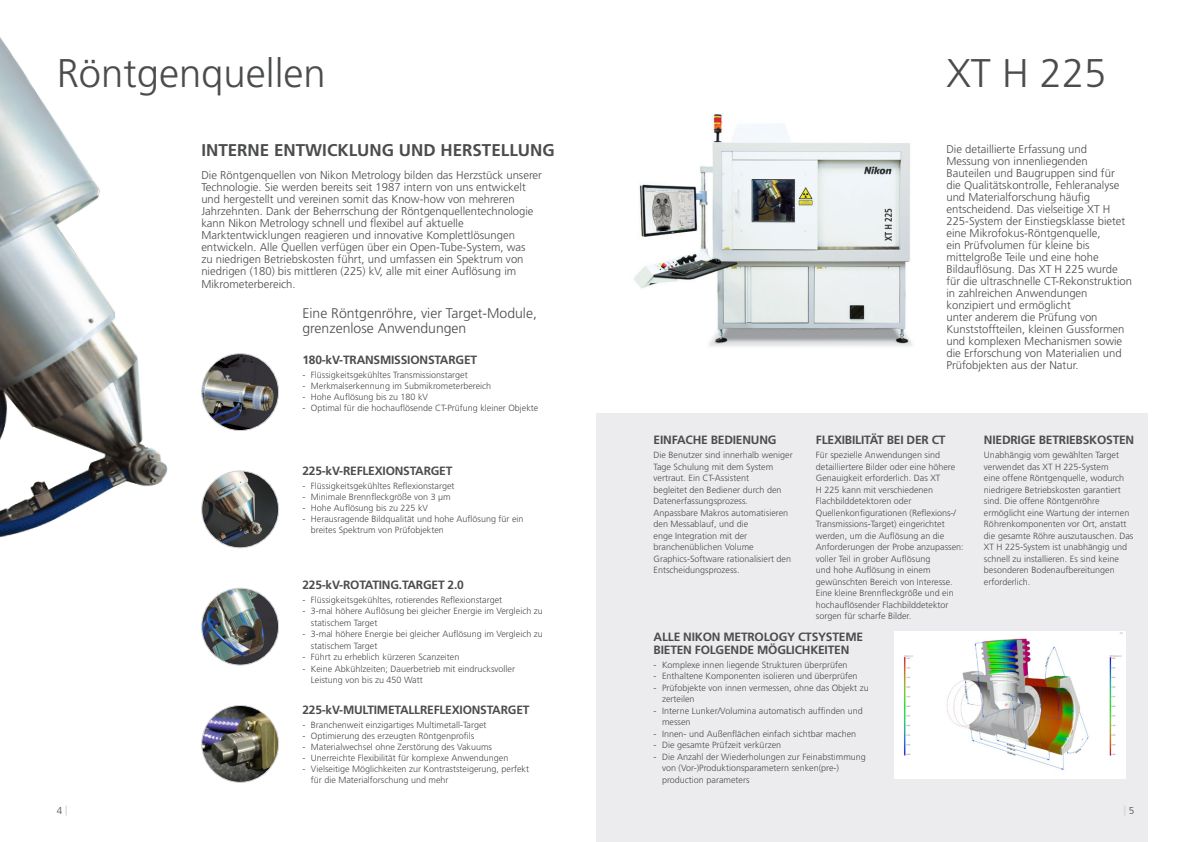
<style>
.page{position:relative;width:1191px;height:842px;background:#fff}
.page>*{position:absolute;margin:0;border:0;box-sizing:border-box;transform-origin:0 0}
.Titel_productpagina{font:300 40px "Frutiger LT Std";color:#4b4c4d}
.Titel_2{font:700 17px "Frutiger LT Std";color:#4b4c4d}
.Titel_productpagina-2{font:300 14px "Frutiger LT Std";color:#4b4c4d}
.Tussentitel_1{font:700 12px/13px "Frutiger LT Std";letter-spacing:-.015em;color:#4b4c4d}
.Titel_-_niveau_3{font:700 12px "Frutiger LT Std";letter-spacing:-.015em;color:#4b4c4d}
.Body_tekst{font:300 11.3px/12px "Frutiger LT Std";color:#4b4c4d}
.Inleiding{font:300 11.3px/12.1px "Frutiger LT Std";color:#4b4c4d}
.TITLE_2{font:300 10px "Frutiger LT Std";color:#4b4c4d}
.TITLE_2-2{font:700 10px "Frutiger LT Std";color:#d1d2d4}
.Body_tekst-2{font:300 9px/11.5px "Frutiger LT Std";color:#4b4c4d}
.s1{font-weight:700;color:#d1d2d4}
.s2{font-weight:300;color:#4b4c4d}
</style>
<div class="page">
<div style="left:596px;top:414px;width:551px;height:428px;background:#ececee"></div>
<img style="left:633px;top:114px;width:280px;height:233px">
<img style="left:0;top:37px;width:168px;height:501px">
<div style="left:894px;top:631px;width:232px;height:148px;background:#fff"></div>
<img style="left:904px;top:633px;width:218px;height:137px">
<img style="left:202px;top:354px;width:76px;height:76px;border-radius:38px">
<div style="left:201px;top:353px;width:78px;height:78px;border:1px solid #d1d2d4;border-radius:50%"></div>
<img style="left:202px;top:705px;width:76px;height:77px;border-radius:38px">
<div style="left:201px;top:705px;width:78px;height:78px;border:1px solid #d1d2d4;border-radius:50%"></div>
<img style="left:202px;top:471px;width:76px;height:77px;border-radius:38px">
<div style="left:201px;top:471px;width:78px;height:77px;border:1px solid #d1d2d4;border-radius:50%"></div>
<img style="left:202px;top:588px;width:76px;height:77px;border-radius:38px">
<div style="left:201px;top:588px;width:78px;height:77px;border:1px solid #d1d2d4;border-radius:50%"></div>
<p class="Titel_productpagina" style="left:57px;top:50px;width:270px">Röntgenquellen</p>
<p class="Titel_productpagina" style="left:946px;top:50px;width:162px">XT H 225</p>
<p class="Titel_2" style="left:201px;top:140px;width:355px">INTERNE ENTWICKLUNG UND HERSTELLUNG</p>
<p class="Inleiding" style="left:201px;top:169px;width:342px">Die Röntgenquellen von Nikon Metrology bilden das Herzstück unserer Technologie. Sie werden bereits seit 1987 intern von uns entwickelt und hergestellt und vereinen somit das Know-how von mehreren Jahrzehnten. Dank der Beherrschung der Röntgenquellentechnologie kann Nikon Metrology schnell und flexibel auf aktuelle Marktentwicklungen reagieren und innovative Komplettlösungen entwickeln. Alle Quellen verfügen über ein Open-Tube-System, was<br>zu niedrigen Betriebskosten führt, und umfassen ein Spektrum von niedrigen (180) bis mittleren (225) kV, alle mit einer Auflösung im Mikrometerbereich.</p>
<p class="Titel_productpagina-2" style="left:302px;top:305px;width:236px">Eine Röntgenröhre, vier Target-Module,</p>
<p class="Titel_productpagina-2" style="left:302px;top:320px;width:165px">grenzenlose Anwendungen</p>
<p class="Titel_-_niveau_3" style="left:302px;top:353px;width:176px">180-kV-TRANSMISSIONSTARGET</p>
<p class="Body_tekst-2" style="left:302px;top:369px;width:167px">- Flüssigkeitsgekühltes Transmissionstarget</p>
<p class="Body_tekst-2" style="left:302px;top:380px;width:190px">- Merkmalserkennung im Submikrometerbereich</p>
<p class="Body_tekst-2" style="left:302px;top:391px;width:127px">- Hohe Auflösung bis zu 180 kV</p>
<p class="Body_tekst-2" style="left:302px;top:402px;width:237px">- Optimal für die hochauflösende CT-Prüfung kleiner Objekte</p>
<p class="Titel_-_niveau_3" style="left:302px;top:464px;width:151px">225-kV-REFLEXIONSTARGET</p>
<p class="Body_tekst-2" style="left:302px;top:481px;width:154px">- Flüssigkeitsgekühltes Reflexionstarget</p>
<p class="Body_tekst-2" style="left:302px;top:492px;width:150px">- Minimale Brennfleckgröße von 3 μm</p>
<p class="Body_tekst-2" style="left:302px;top:503px;width:127px">- Hohe Auflösung bis zu 225 kV</p>
<p class="Body_tekst-2" style="left:311px;top:514px;width:214px;line-height:11px;text-indent:-9px">- Herausragende Bildqualität und hohe Auflösung für ein breites Spektrum von Prüfobjekten</p>
<p class="Titel_-_niveau_3" style="left:302px;top:577px;width:163px">225-kV-ROTATING.TARGET 2.0</p>
<p class="Body_tekst-2" style="left:302px;top:594px;width:201px">- Flüssigkeitsgekühltes, rotierendes Reflexionstarget</p>
<p class="Body_tekst-2" style="left:311px;top:606px;width:233px;text-indent:-9px">- 3-mal höhere Auflösung bei gleicher Energie im Vergleich zu statischem Target</p>
<p class="Body_tekst-2" style="left:311px;top:629px;width:233px;text-indent:-9px">- 3-mal höhere Energie bei gleicher Auflösung im Vergleich zu statischem Target</p>
<p class="Body_tekst-2" style="left:302px;top:652px;width:158px">- Führt zu erheblich kürzeren Scanzeiten</p>
<p class="Body_tekst-2" style="left:311px;top:663px;width:206px;text-indent:-9px">- Keine Abkühlzeiten; Dauerbetrieb mit eindrucksvoller<br>Leistung von bis zu 450 Watt</p>
<p class="Titel_-_niveau_3" style="left:302px;top:703px;width:228px">225-kV-MULTIMETALLREFLEXIONSTARGET</p>
<p class="Body_tekst-2" style="left:302px;top:719px;width:185px">- Branchenweit einzigartiges Multimetall-Target</p>
<p class="Body_tekst-2" style="left:302px;top:730px;width:173px">- Optimierung des erzeugten Röntgenprofils</p>
<p class="Body_tekst-2" style="left:302px;top:741px;width:191px">- Materialwechsel ohne Zerstörung des Vakuums</p>
<p class="Body_tekst-2" style="left:302px;top:752px;width:207px">- Unerreichte Flexibilität für komplexe Anwendungen</p>
<p class="Body_tekst-2" style="left:311px;top:763px;width:220px;line-height:11px;text-indent:-9px">- Vielseitige Möglichkeiten zur Kontraststeigerung, perfekt für die Materialforschung und mehr</p>
<p class="Body_tekst" style="left:946px;top:143px;width:142px">Die detaillierte Erfassung und</p>
<p class="Body_tekst" style="left:946px;top:155px;width:143px">Messung von innenliegenden</p>
<p class="Body_tekst" style="left:946px;top:167px;width:170px">Bauteilen und Baugruppen sind für</p>
<p class="Body_tekst" style="left:946px;top:179px;width:175px">die Qualitätskontrolle, Fehleranalyse</p>
<p class="Body_tekst" style="left:946px;top:191px;width:145px">und Materialforschung häufig</p>
<p class="Body_tekst" style="left:946px;top:203px;width:165px">entscheidend. Das vielseitige XT H</p>
<p class="Body_tekst" style="left:946px;top:215px;width:180px">225-System der Einstiegsklasse bietet</p>
<p class="Body_tekst" style="left:946px;top:227px;width:156px">eine Mikrofokus-Röntgenquelle,</p>
<p class="Body_tekst" style="left:946px;top:239px;width:145px">ein Prüfvolumen für kleine bis</p>
<p class="Body_tekst" style="left:946px;top:251px;width:154px">mittelgroße Teile und eine hohe</p>
<p class="Body_tekst" style="left:946px;top:263px;width:187px">Bildauflösung. Das XT H 225 wurde für die ultraschnelle CT-Rekonstruktion in zahlreichen Anwendungen konzipiert und ermöglicht<br>unter anderem die Prüfung von Kunststoffteilen, kleinen Gussformen und komplexen Mechanismen sowie die Erforschung von Materialien und Prüfobjekten aus der Natur.</p>
<p class="Tussentitel_1" style="left:816px;top:433px;width:131px">FLEXIBILITÄT BEI DER CT</p>
<p class="Body_tekst-2" style="left:816px;top:450px;width:126px">Für spezielle Anwendungen sind</p>
<p class="Body_tekst-2" style="left:816px;top:461px;width:141px">detailliertere Bilder oder eine höhere</p>
<p class="Body_tekst-2" style="left:816px;top:473px;width:126px">Genauigkeit erforderlich. Das XT</p>
<p class="Body_tekst-2" style="left:816px;top:484px;width:119px">H 225 kann mit verschiedenen</p>
<p class="Body_tekst-2" style="left:816px;top:496px;width:97px">Flachbilddetektoren oder</p>
<p class="Body_tekst-2" style="left:816px;top:507px;width:142px">Quellenkonfigurationen (Reflexions-/</p>
<p class="Body_tekst-2" style="left:816px;top:519px;width:149px">Transmissions-Target) eingerichtet werden, um die Auflösung an die Anforderungen der Probe anzupassen: voller Teil in grober Auflösung<br>und hohe Auflösung in einem gewünschten Bereich von Interesse.</p>
<p class="Body_tekst-2" style="left:816px;top:588px;width:139px">Eine kleine Brennfleckgröße und ein</p>
<p class="Body_tekst-2" style="left:816px;top:599px;width:134px">hochauflösender Flachbilddetektor sorgen für scharfe Bilder.</p>
<p class="Tussentitel_1" style="left:653px;top:630px;width:211px">ALLE NIKON METROLOGY CTSYSTEME<br>BIETEN FOLGENDE MÖGLICHKEITEN</p>
<p class="Body_tekst-2" style="left:653px;top:659px;width:195px">- Komplexe innen liegende Strukturen überprüfen</p>
<p class="Body_tekst-2" style="left:653px;top:671px;width:205px">- Enthaltene Komponenten isolieren und überprüfen</p>
<p class="Body_tekst-2" style="left:662px;top:682px;width:208px;text-indent:-9px">- Prüfobjekte von innen vermessen, ohne das Objekt zu zerteilen</p>
<p class="Body_tekst-2" style="left:662px;top:705px;width:202px;text-indent:-9px">- Interne Lunker/Volumina automatisch auffinden und messen</p>
<p class="Body_tekst-2" style="left:653px;top:728px;width:204px">- Innen- und Außenflächen einfach sichtbar machen</p>
<p class="Body_tekst-2" style="left:653px;top:740px;width:129px">- Die gesamte Prüfzeit verkürzen</p>
<p class="Body_tekst-2" style="left:662px;top:751px;width:205px;text-indent:-9px">- Die Anzahl der Wiederholungen zur Feinabstimmung von (Vor-)Produktionsparametern senken(pre-) production parameters</p>
<p class="Tussentitel_1" style="left:653px;top:433px;width:124px">EINFACHE BEDIENUNG</p>
<p class="Body_tekst-2" style="left:653px;top:450px;width:141px">Die Benutzer sind innerhalb weniger</p>
<p class="Body_tekst-2" style="left:653px;top:461px;width:129px">Tage Schulung mit dem System vertraut. Ein CT-Assistent begleitet den Bediener durch den<br>Datenerfassungsprozess.</p>
<p class="Body_tekst-2" style="left:653px;top:507px;width:139px">Anpassbare Makros automatisieren den Messablauf, und die<br>enge Integration mit der branchenüblichen Volume<br>Graphics-Software rationalisiert den<br>Entscheidungsprozess.</p>
<p class="Tussentitel_1" style="left:984px;top:433px;width:152px">NIEDRIGE BETRIEBSKOSTEN</p>
<p class="Body_tekst-2" style="left:984px;top:450px;width:137px">Unabhängig vom gewählten Target</p>
<p class="Body_tekst-2" style="left:984px;top:461px;width:126px">verwendet das XT H 225-System</p>
<p class="Body_tekst-2" style="left:984px;top:473px;width:142px">eine offene Röntgenquelle, wodurch</p>
<p class="Body_tekst-2" style="left:984px;top:484px;width:138px">niedrigere Betriebskosten garantiert</p>
<p class="Body_tekst-2" style="left:984px;top:496px;width:117px">sind. Die offene Röntgenröhre</p>
<p class="Body_tekst-2" style="left:984px;top:507px;width:147px">ermöglicht eine Wartung der internen</p>
<p class="Body_tekst-2" style="left:984px;top:519px;width:151px">Röhrenkomponenten vor Ort, anstatt die gesamte Röhre auszutauschen. Das<br>XT H 225-System ist unabhängig und schnell zu installieren. Es sind keine besonderen Bodenaufbereitungen erforderlich.</p>
<p class="TITLE_2" style="left:57px;top:804px;width:12px">4 <span class="s1">|</span></p>
<p class="TITLE_2-2" style="left:1123px;top:803px;width:12px">| <span class="s2">5</span></p>
</div>
